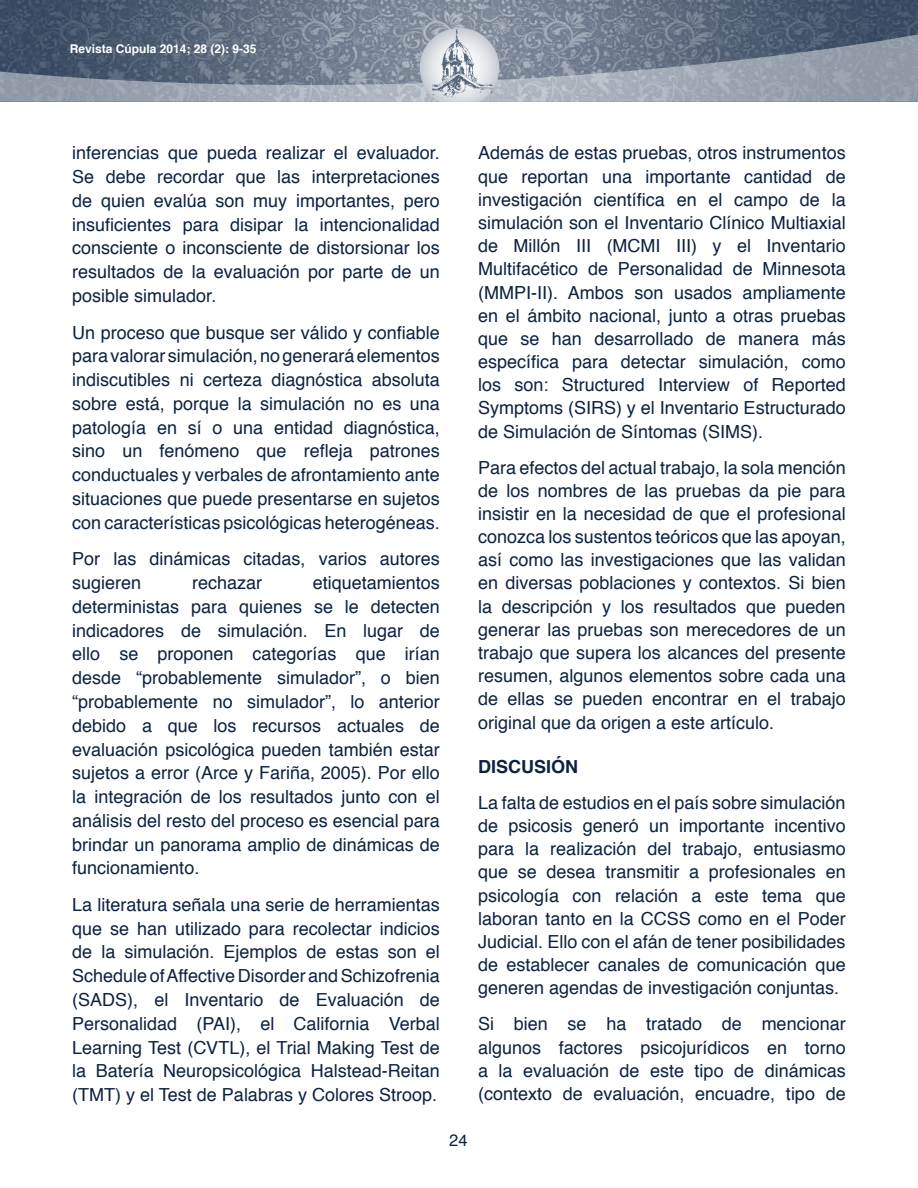
<style>
.page{position:relative;width:918px;height:1188px;background:#fff}
.page>*{position:absolute;margin:0;border:0;box-sizing:border-box;transform-origin:0 0}
.t1{font:18px/23.9px "Helvetica";color:#0d2240;text-align:justify}
.t2{font:700 18px "Helvetica";color:#0d2240}
.t3{font:16.5px "Helvetica";color:#0d2240}
.t4{font:700 12px "Helvetica";color:#fff}
</style>
<div class="page">
<img style="left:0;top:0;width:918px;height:34px">
<svg style="left:0;top:34px;width:918px;height:68px;background:#7e8999"></svg>
<svg style="left:420px;top:28px;width:79px;height:74px;background:#c1c6cd"></svg>
<p class="t4" style="left:70px;top:39px;width:188px">Revista Cúpula 2014; 28 (2): 9-35</p>
<p class="t1" style="left:72px;top:142px;width:369px">inferencias que pueda realizar el evaluador.<br>Se debe recordar que las interpretaciones de quien evalúa son muy importantes, pero insuficientes para disipar la intencionalidad consciente o inconsciente de distorsionar los resultados de la evaluación por parte de un posible simulador.</p>
<p class="t1" style="left:72px;top:321px;width:369px">Un proceso que busque ser válido y confiable para valorar simulación, no generará elementos indiscutibles ni certeza diagnóstica absoluta sobre está, porque la simulación no es una patología en sí o una entidad diagnóstica, sino un fenómeno que refleja patrones conductuales y verbales de afrontamiento ante situaciones que puede presentarse en sujetos con características psicológicas heterogéneas.</p>
<p class="t1" style="left:72px;top:548px;width:369px">Por las dinámicas citadas, varios autores sugieren</p>
<p class="t1" style="left:192px;top:571px;width:72px">rechazar</p>
<p class="t1" style="left:72px;top:571px;width:369px;text-indent:240px">etiquetamientos deterministas para quienes se le detecten indicadores de simulación. En lugar de ello se proponen categorías que irían desde “probablemente simulador”, o bien “probablemente no simulador”, lo anterior debido a que los recursos actuales de evaluación psicológica pueden también estar sujetos a error (Arce y Fariña, 2005). Por ello la integración de los resultados junto con el análisis del resto del proceso es esencial para brindar un panorama amplio de dinámicas de funcionamiento.</p>
<p class="t1" style="left:72px;top:893px;width:369px">La literatura señala una serie de herramientas que se han utilizado para recolectar indicios de la simulación. Ejemplos de estas son el Schedule of Affective Disorder and Schizofrenia (SADS), el Inventario de Evaluación de Personalidad (PAI), el California Verbal Learning Test (CVTL), el Trial Making Test de la Batería Neuropsicológica Halstead-Reitan (TMT) y el Test de Palabras y Colores Stroop.</p>
<p class="t1" style="left:478px;top:142px;width:369px;line-height:23.2px">Además de estas pruebas, otros instrumentos que reportan una importante cantidad de investigación científica en el campo de la simulación son el Inventario Clínico Multiaxial de Millón III (MCMI III) y el Inventario Multifacético de Personalidad de Minnesota (MMPI-II). Ambos son usados ampliamente en el ámbito nacional, junto a otras pruebas que se han desarrollado de manera más específica para detectar simulación, como los son: Structured Interview of Reported Symptoms (SIRS) y el Inventario Estructurado de Simulación de Síntomas (SIMS).</p>
<p class="t1" style="left:478px;top:456px;width:369px;line-height:23.2px">Para efectos del actual trabajo, la sola mención de los nombres de las pruebas da pie para insistir en la necesidad de que el profesional conozca los sustentos teóricos que las apoyan, así como las investigaciones que las validan en diversas poblaciones y contextos. Si bien la descripción y los resultados que pueden generar las pruebas son merecedores de un trabajo que supera los alcances del presente resumen, algunos elementos sobre cada una de ellas se pueden encontrar en el trabajo original que da origen a este artículo.</p>
<p class="t2" style="left:478px;top:752px;width:102px">DISCUSIÓN</p>
<p class="t1" style="left:478px;top:792px;width:369px;line-height:23.2px">La falta de estudios en el país sobre simulación de psicosis generó un importante incentivo para la realización del trabajo, entusiasmo que se desea transmitir a profesionales en psicología con relación a este tema que laboran tanto en la CCSS como en el Poder Judicial. Ello con el afán de tener posibilidades de establecer canales de comunicación que generen agendas de investigación conjuntas.</p>
<p class="t1" style="left:478px;top:1013px;width:369px;line-height:23.2px">Si bien se ha tratado de mencionar algunos factores psicojurídicos en torno a la evaluación de este tipo de dinámicas (contexto de evaluación, encuadre, tipo de</p>
<p class="t3" style="left:449px;top:1128px;width:20px">24</p>
</div>
